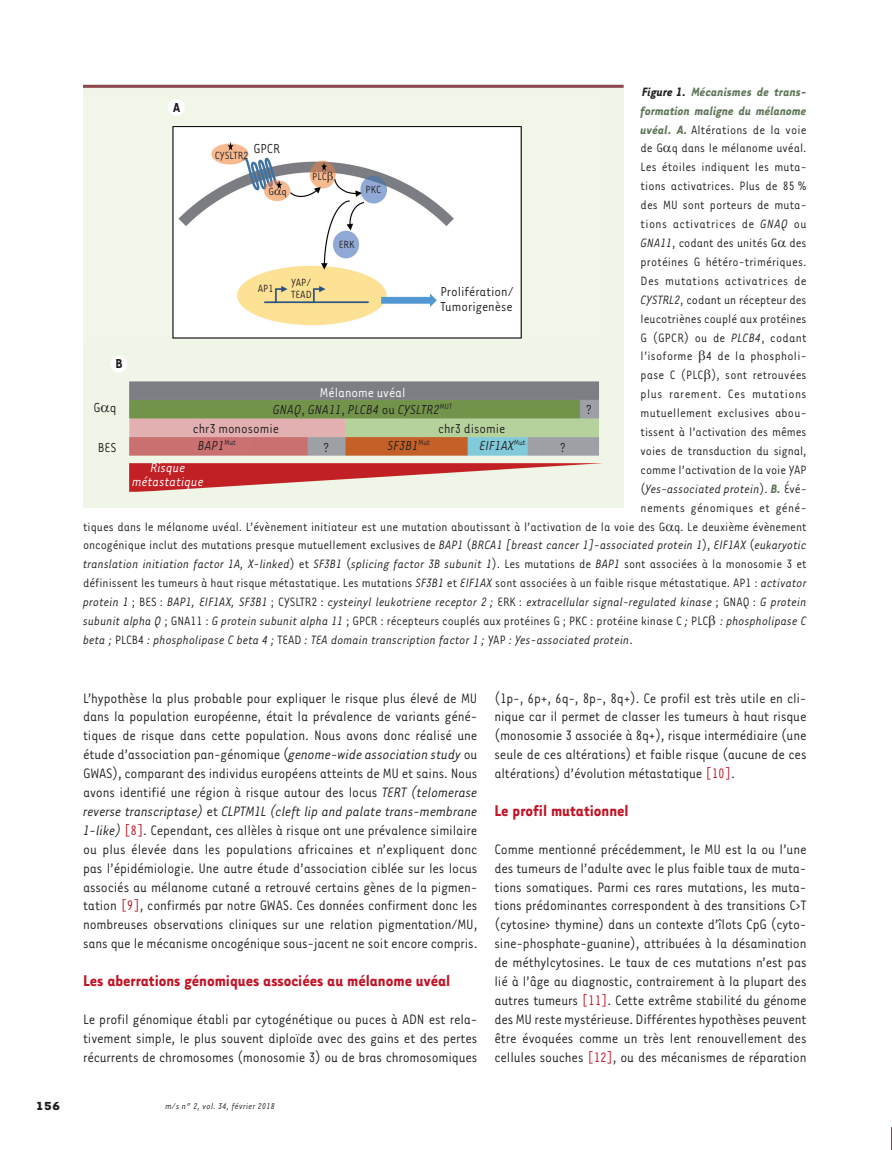
<style>
.page{position:relative;width:892px;height:1150px;background:#fff}
.page>*{position:absolute;margin:0;border:0;box-sizing:border-box;transform-origin:0 0}
.t1{font:700 18px "Tarzana Narrow";color:#c11527}
.t2{font:15.75px/18.9px "Tarzana Narrow";letter-spacing:-.01em;color:#231f20;text-align:justify}
.t3{font:italic 15px/17.2px "Tarzana Narrow";color:#231f20;text-align:center}
.t4{font:15px/15px "Tarzana Narrow";color:#231f20}
.t5{font:italic 15px/13.5px "Tarzana Narrow";color:#fff;text-align:center}
.t6{font:700 15px "Tarzana Narrow";color:#231f20}
.t7{font:13.95px "Tarzana Narrow";color:#231f20}
.t8{font:italic 13.95px "Tarzana Narrow";color:#231f20}
.t9{font:italic 700 13.95px "Tarzana Narrow";color:#5f7659}
.t10{font:13.95px "Tarzana Narrow";letter-spacing:.03em;color:#231f20}
.t11{font:13.95px "Tarzana Narrow";letter-spacing:.025em;color:#231f20}
.t12{font:13.95px "Tarzana Narrow";letter-spacing:.035em;color:#231f20}
.t13{font:13.95px "Tarzana Narrow";letter-spacing:.02em;color:#231f20}
.t14{font:700 13.5px "Tarzana Wide";color:#231f20}
.t15{font:12px/12px "Tarzana Narrow";color:#231f20}
.t16{font:italic 9.75px "Tarzana Narrow";letter-spacing:.025em;color:#231f20}
.s1{color:#231f20}
.s2{font-weight:700;font-style:italic;color:#5f7659}
.s3{font-style:italic}
.s4{font-style:normal}
.s5{font-weight:700;color:#5f7659}
.s6{font-style:normal;color:#fff}
.s7{color:#c11527}
</style>
<div class="page">
<svg style="left:891px;top:1127px;width:1px;height:23px"></svg>
<div style="left:83px;top:85px;width:540px;height:423px;background:#eff6e8"></div>
<img style="left:111px;top:99px;width:492px;height:393px">
<div style="left:168px;top:99px;width:17px;height:17px;background:#fff;border-radius:50%"></div>
<div style="left:110px;top:355px;width:17px;height:17px;background:#fff;border-radius:50%"></div>
<hr style="left:83px;top:85px;width:540px;height:3px;background:#8d454f">
<svg style="left:274px;top:189px;width:7px;height:6px"></svg>
<svg style="left:327px;top:171px;width:5px;height:11px"></svg>
<p class="t9" style="left:642px;top:87px;width:166px"><span class="s1">Figure 1.</span> Mécanismes de trans-</p>
<p class="t9" style="left:640px;top:106px;width:167px">formation maligne du mélanome</p>
<p class="t7" style="left:640px;top:125px;width:167px"><span class="s2">uvéal. A.</span> Altérations de la voie</p>
<p class="t7" style="left:640px;top:144px;width:167px">de G q dans le mélanome uvéal.</p>
<p class="t7" style="left:640px;top:163px;width:167px">Les étoiles indiquent les muta-</p>
<p class="t7" style="left:640px;top:181px;width:167px">tions activatrices. Plus de 85 %</p>
<p class="t7" style="left:640px;top:200px;width:167px">des MU sont porteurs de muta-</p>
<p class="t11" style="left:640px;top:219px;width:167px">tions activatrices de <span class="s3">GNAQ</span> ou</p>
<p class="t7" style="left:640px;top:238px;width:167px"><span class="s3">GNA11</span>, codant des unités G des</p>
<p class="t7" style="left:640px;top:257px;width:167px">protéines G hétéro-trimériques.</p>
<p class="t10" style="left:640px;top:276px;width:167px">Des mutations activatrices de</p>
<p class="t7" style="left:640px;top:295px;width:167px"><span class="s3">CYSTRL2</span>, codant un récepteur des</p>
<p class="t7" style="left:640px;top:314px;width:167px">leucotriènes couplé aux protéines</p>
<p class="t13" style="left:640px;top:333px;width:167px">G (GPCR) ou de <span class="s3">PLCB4</span>, codant</p>
<p class="t7" style="left:640px;top:352px;width:167px">l’isoforme 4 de la phospholi-</p>
<p class="t7" style="left:640px;top:370px;width:167px">pase C (PLC ), sont retrouvées</p>
<p class="t12" style="left:640px;top:389px;width:167px">plus rarement. Ces mutations</p>
<p class="t7" style="left:640px;top:408px;width:167px">mutuellement exclusives abou-</p>
<p class="t7" style="left:640px;top:427px;width:167px">tissent à l’activation des mêmes</p>
<p class="t7" style="left:640px;top:446px;width:167px">voies de transduction du signal,</p>
<p class="t7" style="left:640px;top:465px;width:167px">comme l’activation de la voie YAP</p>
<p class="t8" style="left:640px;top:484px;width:167px"><span class="s4">(</span>Yes-associated protein<span class="s4">).</span> <span class="s5">B.</span> <span class="s4">Évé-</span></p>
<p class="t10" style="left:640px;top:503px;width:167px">nements génomiques et géné-</p>
<p class="t7" style="left:83px;top:522px;width:724px">tiques dans le mélanome uvéal. L’évènement initiateur est une mutation aboutissant à l’activation de la voie des G q. Le deuxième évènement</p>
<p class="t7" style="left:83px;top:541px;width:724px">oncogénique inclut des mutations presque mutuellement exclusives de <span class="s3">BAP1</span> (<span class="s3">BRCA1 [breast cancer 1]-associated protein 1</span>), <span class="s3">EIF1AX</span> (<span class="s3">eukaryotic</span></p>
<p class="t8" style="left:83px;top:559px;width:724px">translation initiation factor 1A, X-linked<span class="s4">) et</span> SF3B1 <span class="s4">(</span>splicing factor 3B subunit 1<span class="s4">). Les mutations de</span> BAP1 <span class="s4">sont associées à la monosomie 3 et</span></p>
<p class="t7" style="left:83px;top:578px;width:724px">définissent les tumeurs à haut risque métastatique. Les mutations <span class="s3">SF3B1</span> et <span class="s3">EIF1AX</span> sont associées à un faible risque métastatique. AP1 : <span class="s3">activator</span></p>
<p class="t8" style="left:83px;top:597px;width:724px">protein 1 <span class="s4">; BES :</span> BAP1, EIF1AX, SF3B1 <span class="s4">; CYSLTR2 :</span> cysteinyl leukotriene receptor 2 ; <span class="s4">ERK :</span> extracellular signal-regulated kinase <span class="s4">; GNAQ :</span> G protein</p>
<p class="t7" style="left:83px;top:616px;width:724px"><span class="s3">subunit alpha Q</span> ; GNA11 : <span class="s3">G protein subunit alpha 11</span> ; GPCR : récepteurs couplés aux protéines G ; PKC : protéine kinase C <span class="s3">;</span> PLC <span class="s3">: phospholipase C</span></p>
<p class="t8" style="left:83px;top:635px;width:551px">beta ; <span class="s4">PLCB4</span> : phospholipase C beta 4 ; <span class="s4">TEAD</span> : TEA domain transcription factor 1 ; <span class="s4">YAP</span> : Yes-associated protein<span class="s4">.</span></p>
<p class="t6" style="left:173px;top:102px;width:9px">A</p>
<p class="t4" style="left:253px;top:143px;width:28px">GPCR</p>
<p class="t15" style="left:215px;top:150px;width:35px">CYSLTR2</p>
<p class="t15" style="left:312px;top:171px;width:16px">PLC</p>
<p class="t15" style="left:365px;top:185px;width:17px">PKC</p>
<p class="t15" style="left:268px;top:186px;width:20px">G q</p>
<p class="t15" style="left:338px;top:239px;width:17px">ERK</p>
<p class="t15" style="left:257px;top:283px;width:17px">AP1</p>
<p class="t15" style="left:291px;top:278px;width:22px">YAP/<br>TEAD</p>
<p class="t4" style="left:440px;top:285px;width:75px">Prolifération/<br>Tumorigenèse</p>
<p class="t6" style="left:116px;top:359px;width:9px">B</p>
<p class="t3" style="left:272px;top:385px;width:181px"><span class="s6">Mélanome uvéal<br></span>GNAQ<span class="s4">,</span> GNA11<span class="s4">,</span> PLCB4 <span class="s4">ou</span> CYSLTR2<sup>MUT</sup></p>
<p class="t4" style="left:193px;top:422px;width:88px">chr3 monosomie</p>
<p class="t4" style="left:438px;top:422px;width:69px">chr3 disomie</p>
<p class="t3" style="left:198px;top:438px;width:40px">BAP1<sup>Mut</sup></p>
<p class="t3" style="left:387px;top:438px;width:44px">SF3B1<sup>Mut</sup></p>
<p class="t3" style="left:479px;top:438px;width:48px">EIF1AX<sup>Mut</sup></p>
<p class="t5" style="left:132px;top:462px;width:73px">Risque métastatique</p>
<p class="t4" style="left:93px;top:401px;width:25px">G q</p>
<p class="t4" style="left:98px;top:442px;width:20px">BES</p>
<p class="t4" style="left:585px;top:403px;width:8px">?</p>
<p class="t4" style="left:323px;top:442px;width:8px">?</p>
<p class="t4" style="left:559px;top:442px;width:8px">?</p>
<p class="t2" style="left:83px;top:690px;width:396px">L’hypothèse la plus probable pour expliquer le risque plus élevé de MU dans la population européenne, était la prévalence de variants géné&shy;tiques de risque dans cette population. Nous avons donc réalisé une étude d’association pan-génomique (<span class="s3">genome-wide association study</span> ou GWAS), comparant des individus européens atteints de MU et sains. Nous avons identifié une région à risque autour des locus <span class="s3">TERT (telomerase reverse transcriptase)</span> et <span class="s3">CLPTM1L (cleft lip and palate trans-membrane 1-like)</span> <span class="s7">[8]</span>. Cependant, ces allèles à risque ont une prévalence similaire ou plus élevée dans les populations africaines et n’expliquent donc pas l’épidémiologie. Une autre étude d’association ciblée sur les locus associés au mélanome cutané a retrouvé certains gènes de la pigmen&shy;tation <span class="s7">[9]</span>, confirmés par notre GWAS. Ces données confirment donc les nombreuses observations cliniques sur une relation pigmentation/MU, sans que le mécanisme oncogénique sous-jacent ne soit encore compris.</p>
<p class="t1" style="left:83px;top:975px;width:368px">Les aberrations génomiques associées au mélanome uvéal</p>
<p class="t2" style="left:83px;top:1011px;width:396px">Le profil génomique établi par cytogénétique ou puces à ADN est rela&shy;tivement simple, le plus souvent diploïde avec des gains et des pertes récurrents de chromosomes (monosomie 3) ou de bras chromosomiques</p>
<p class="t14" style="left:36px;top:1101px;width:26px">156</p>
<p class="t16" style="left:165px;top:1103px;width:111px">m/s n° 2, vol. 34, février 2018</p>
<p class="t2" style="left:494px;top:690px;width:313px">(1p-, 6p+, 6q-, 8p-, 8q+). Ce profil est très utile en cli&shy;nique car il permet de classer les tumeurs à haut risque (monosomie 3 associée à 8q+), risque intermédiaire (une seule de ces altérations) et faible risque (aucune de ces altérations) d’évolution métastatique <span class="s7">[10]</span>.</p>
<p class="t1" style="left:494px;top:804px;width:136px">Le profil mutationnel</p>
<p class="t2" style="left:494px;top:841px;width:313px">Comme mentionné précédemment, le MU est la ou l’une des tumeurs de l’adulte avec le plus faible taux de muta&shy;tions somatiques. Parmi ces rares mutations, les muta&shy;tions prédominantes correspondent à des transitions C&gt;T (cytosine&gt; thymine) dans un contexte d’îlots CpG (cyto&shy;sine-phosphate-guanine), attribuées à la désamination de méthylcytosines. Le taux de ces mutations n’est pas lié à l’âge au diagnostic, contrairement à la plupart des autres tumeurs <span class="s7">[11]</span>. Cette extrême stabilité du génome des MU reste mystérieuse. Différentes hypothèses peuvent être évoquées comme un très lent renouvellement des cellules souches <span class="s7">[12]</span>, ou des mécanismes de réparation</p>
</div>
